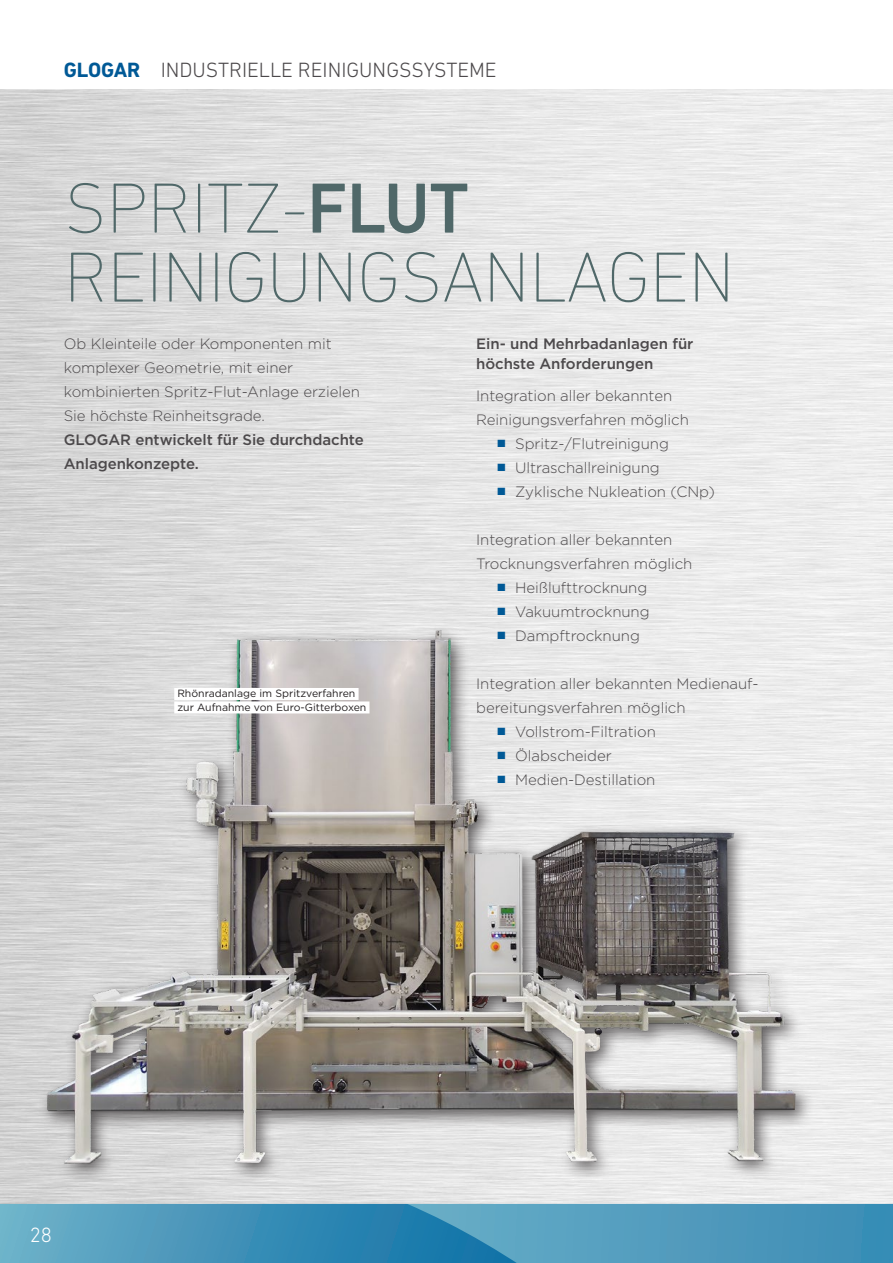
<style>
.page{position:relative;width:893px;height:1263px;background:#fff}
.page>*{position:absolute;margin:0;border:0;box-sizing:border-box;transform-origin:0 0}
.t1{font:200 72px/69px "DIN Next LT Pro";letter-spacing:-.01em;color:#506869}
.t2{font:300 21px "DIN Next LT Pro";color:#4c494b}
.t3{font:300 21px "DIN Next LT Pro";color:#fff}
.t4{font:300 15px/24px "Gotham HTF";letter-spacing:-.005em;color:#4c494b}
.t5{font:500 15px/24px "Gotham HTF";letter-spacing:-.005em;color:#4c494b}
.t6{font:10.5px/13.5px "Gotham HTF";color:#231f20}
.s1{font-weight:700;color:#005996}
.s2{font-weight:500}
.s3{color:#005996}
</style>
<div class="page">
<svg style="left:689px;top:1203px;width:204px;height:60px;background:#4392b8"></svg>
<svg style="left:0;top:1234px;width:689px;height:29px;background:#4595ba"></svg>
<img style="left:0;top:609px;width:856px;height:625px">
<div style="left:174px;top:688px;width:185px;height:12px;background:#fff"></div>
<div style="left:174px;top:701px;width:195px;height:12px;background:#fff"></div>
<hr style="left:891px;top:562px;width:2px;height:479px;background:#ededed">
<h2 class="t2" style="left:64px;top:58px;width:434px"><span class="s1">GLOGAR</span> INDUSTRIELLE REINIGUNGSSYSTEME</h2>
<h1 class="t1" style="left:64px;top:173px;width:673px">SPRITZ-<span class="s2">FLUT<br></span>REINIGUNGSANLAGEN</h1>
<p class="t4" style="left:64px;top:332px;width:298px">Ob Kleinteile oder Komponenten mit komplexer Geometrie, mit einer kombinierten Spritz-Flut-Anlage erzielen Sie höchste Reinheitsgrade.</p>
<p class="t5" style="left:64px;top:427px;width:302px">GLOGAR entwickelt für Sie durchdachte<br>Anlagenkonzepte.</p>
<p class="t6" style="left:177px;top:687px;width:190px">Rhönradanlage im Spritzverfahren zur Aufnahme von Euro-Gitterboxen</p>
<p class="t5" style="left:476px;top:334px;width:219px;line-height:19.5px">Ein- und Mehrbadanlagen für höchste Anforderungen</p>
<p class="t4" style="left:476px;top:384px;width:214px">Integration aller bekannten<br>Reinigungsverfahren möglich</p>
<p class="t4" style="left:497px;top:432px;width:173px"><span class="s3">■</span> Spritz-/Flutreinigung</p>
<p class="t4" style="left:497px;top:456px;width:164px"><span class="s3">■</span> Ultraschallreinigung</p>
<p class="t4" style="left:497px;top:480px;width:219px"><span class="s3">■</span> Zyklische Nukleation (CNp)</p>
<p class="t4" style="left:476px;top:528px;width:218px">Integration aller bekannten<br>Trocknungsverfahren möglich</p>
<p class="t4" style="left:497px;top:576px;width:151px"><span class="s3">■</span> Heißlufttrocknung</p>
<p class="t4" style="left:497px;top:600px;width:154px"><span class="s3">■</span> Vakuumtrocknung</p>
<p class="t4" style="left:497px;top:624px;width:144px"><span class="s3">■</span> Dampftrocknung</p>
<p class="t4" style="left:476px;top:672px;width:284px">Integration aller bekannten Medienauf&shy;bereitungsverfahren möglich</p>
<p class="t4" style="left:497px;top:720px;width:160px"><span class="s3">■</span> Vollstrom-Filtration</p>
<p class="t4" style="left:497px;top:744px;width:116px"><span class="s3">■</span> Ölabscheider</p>
<p class="t4" style="left:497px;top:768px;width:159px"><span class="s3">■</span> Medien-Destillation</p>
<h2 class="t3" style="left:30px;top:1222px;width:24px">28</h2>
</div>
